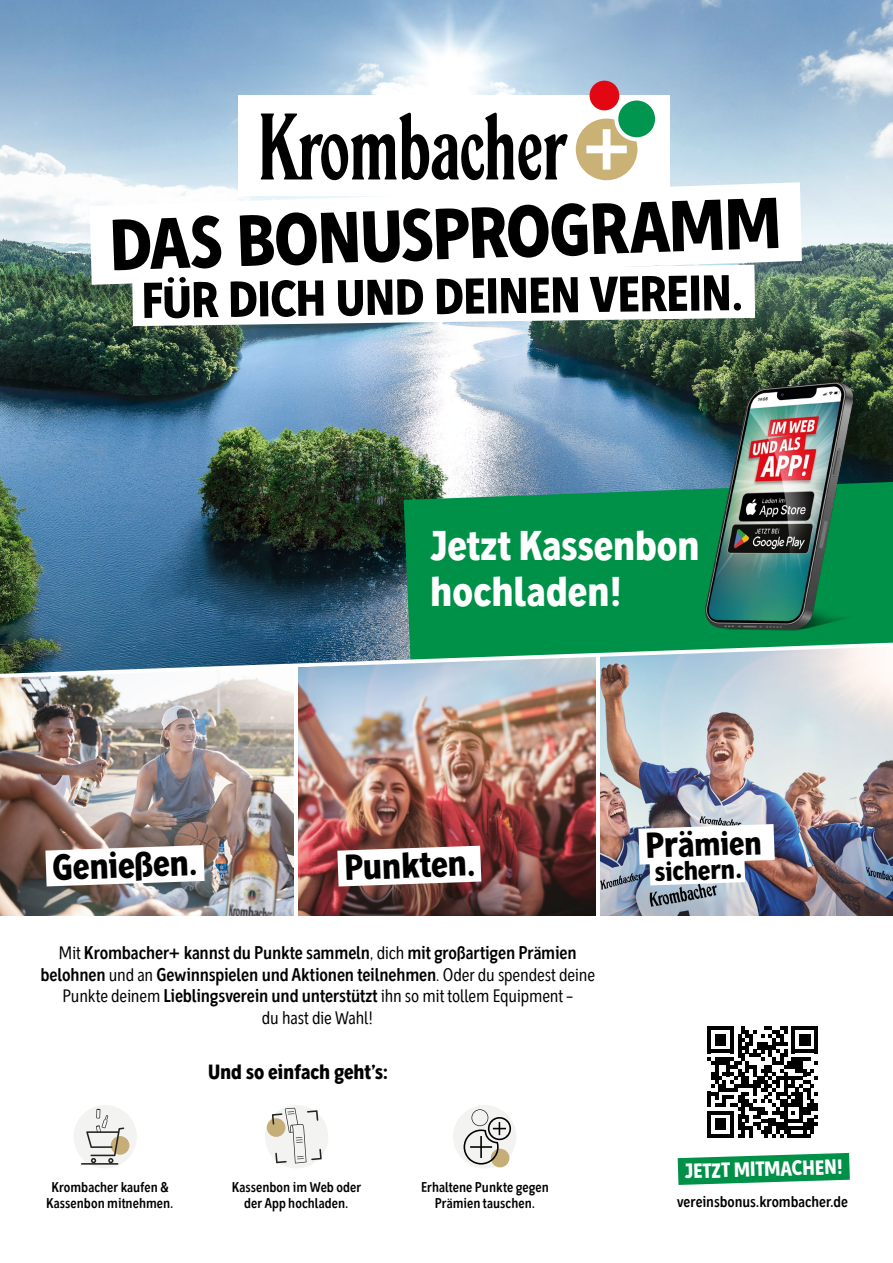
<style>
.page{position:relative;width:893px;height:1263px;background:#fff}
.page>*{position:absolute;margin:0;border:0;box-sizing:border-box;transform-origin:0 0}
.t1{font:700 70.95px "Krombacher Btn Sans";color:#000}
.t2{font:700 41.1px/46.7px "Krombacher Btn Sans";color:#fff}
.t3{font:700 35.55px "Krombacher Btn Sans";color:#000}
.t4{font:700 32.25px "Krombacher Btn Sans";color:#000}
.t5{font:700 26.4px "Krombacher Btn Sans";color:#000}
.t6{font:700 20.4px "Krombacher Btn Sans";color:#000}
.t7{font:700 20.4px "Krombacher Btn Sans";color:#fff}
.t8{font:17.85px/21.5px "Krombacher Sans Demi";color:#000;text-align:center}
.t9{font:17.85px/21.5px "Krombacher Sans";letter-spacing:-.005em;color:#000;text-align:center}
.t10{font:15.15px "Krombacher Sans Demi";letter-spacing:.005em;color:#000}
.t11{font:13.8px/15.6px "Krombacher Sans Demi";letter-spacing:.01em;color:#000;text-align:center}
.s1{font-size:35.55px}
.s2{font-size:29.55px}
.s3{font-family:"Krombacher Sans"}
.s4{font-family:"Krombacher Sans Demi"}
</style>
<div class="page">
<img style="left:0;top:0;width:893px;height:643px">
<svg style="left:404px;top:482px;width:489px;height:161px;background:#09904e"></svg>
<img style="left:0;top:678px;width:294px;height:238px">
<img style="left:298px;top:678px;width:298px;height:238px">
<img style="left:600px;top:678px;width:293px;height:238px">
<div style="left:265px;top:1105px;width:63px;height:63px;background:#f3f3f2;border-radius:50%"></div>
<div style="left:267px;top:1118px;width:18px;height:19px;background:#c5ae78;border-radius:50%"></div>
<svg style="left:272px;top:1108px;width:50px;height:55px"></svg>
<div style="left:453px;top:1105px;width:63px;height:63px;background:#f3f3f2;border-radius:50%"></div>
<div style="left:491px;top:1149px;width:18px;height:18px;background:#c5ae78;border-radius:50%"></div>
<svg style="left:464px;top:1109px;width:47px;height:55px"></svg>
<img style="left:0;top:643px;width:885px;height:35px">
<hr style="left:294px;top:666px;width:4px;height:310px;background:#fff">
<hr style="left:596px;top:655px;width:4px;height:309px;background:#fff">
<svg style="left:720px;top:613px;width:143px;height:18px"></svg>
<img style="left:706px;top:383px;width:146px;height:246px">
<div style="left:74px;top:1105px;width:63px;height:63px;background:#f3f3f2;border-radius:50%"></div>
<div style="left:111px;top:1136px;width:18px;height:19px;background:#c5ae78;border-radius:50%"></div>
<hr style="left:81px;top:1163px;width:37px;height:2px;background:#212222">
<svg style="left:86px;top:1109px;width:38px;height:54px"></svg>
<div style="left:238px;top:95px;width:432px;height:101px;background:#fff"></div>
<svg style="left:90px;top:182px;width:712px;height:103px"></svg>
<svg style="left:261px;top:112px;width:307px;height:69px"></svg>
<svg style="left:576px;top:119px;width:61px;height:61px"></svg>
<div style="left:590px;top:81px;width:29px;height:29px;background:#e30613;border-radius:50%"></div>
<div style="left:618px;top:101px;width:37px;height:36px;background:#00964f;border-radius:50%"></div>
<svg style="left:132px;top:265px;width:623px;height:61px"></svg>
<svg style="left:638px;top:824px;width:137px;height:61px"></svg>
<svg style="left:45px;top:845px;width:160px;height:41px"></svg>
<svg style="left:337px;top:846px;width:144px;height:40px"></svg>
<svg style="left:678px;top:1153px;width:172px;height:32px;background:#2aa366"></svg>
<svg style="left:707px;top:1026px;width:111px;height:112px"></svg>
<h1 class="t1" style="left:108px;top:202px;width:674px;rotate:-2deg">DAS BONUSPROGRAMM</h1>
<h2 class="t2" style="left:430px;top:522px;width:271px">Jetzt Kassenbon hochladen!</h2>
<h3 class="t4" style="left:645px;top:827px;width:118px;rotate:-2deg"><span class="s1">Prä</span>mien</h3>
<h3 class="t3" style="left:52px;top:846px;width:147px;rotate:-2deg">Genießen.</h3>
<h3 class="t3" style="left:344px;top:846px;width:133px;rotate:-2deg">Punkten.</h3>
<h3 class="t5" style="left:654px;top:856px;width:89px;rotate:-2deg">sichern<span class="s2">.</span></h3>
<p class="t8" style="left:40px;top:942px;width:556px"><span class="s3">Mit</span> Krombacher+ kannst du Punkte sammeln<span class="s3">, dich</span> mit großartigen Prämien belohnen <span class="s3">und an</span> Gewinnspielen und Aktionen teilnehmen<span class="s3">. Oder du spendest deine</span></p>
<p class="t9" style="left:63px;top:985px;width:512px">Punkte deinem <span class="s4">Lieblingsverein und unterstützt</span> ihn so mit tollem Equipment – du hast die Wahl!</p>
<p class="t6" style="left:208px;top:1059px;width:182px">Und so einfach geht’s:</p>
<p class="t11" style="left:46px;top:1180px;width:129px">Krombacher kaufen &amp;<br>Kassenbon mitnehmen.</p>
<p class="t11" style="left:232px;top:1180px;width:131px">Kassenbon im Web oder der App hochladen.</p>
<p class="t11" style="left:421px;top:1180px;width:129px">Erhaltene Punkte gegen<br>Prämien tauschen.</p>
<p class="t7" style="left:684px;top:1159px;width:160px;rotate:-2deg">JETZT MITMACHEN!</p>
<p class="t10" style="left:677px;top:1192px;width:172px">vereinsbonus.krombacher.de</p>
</div>
